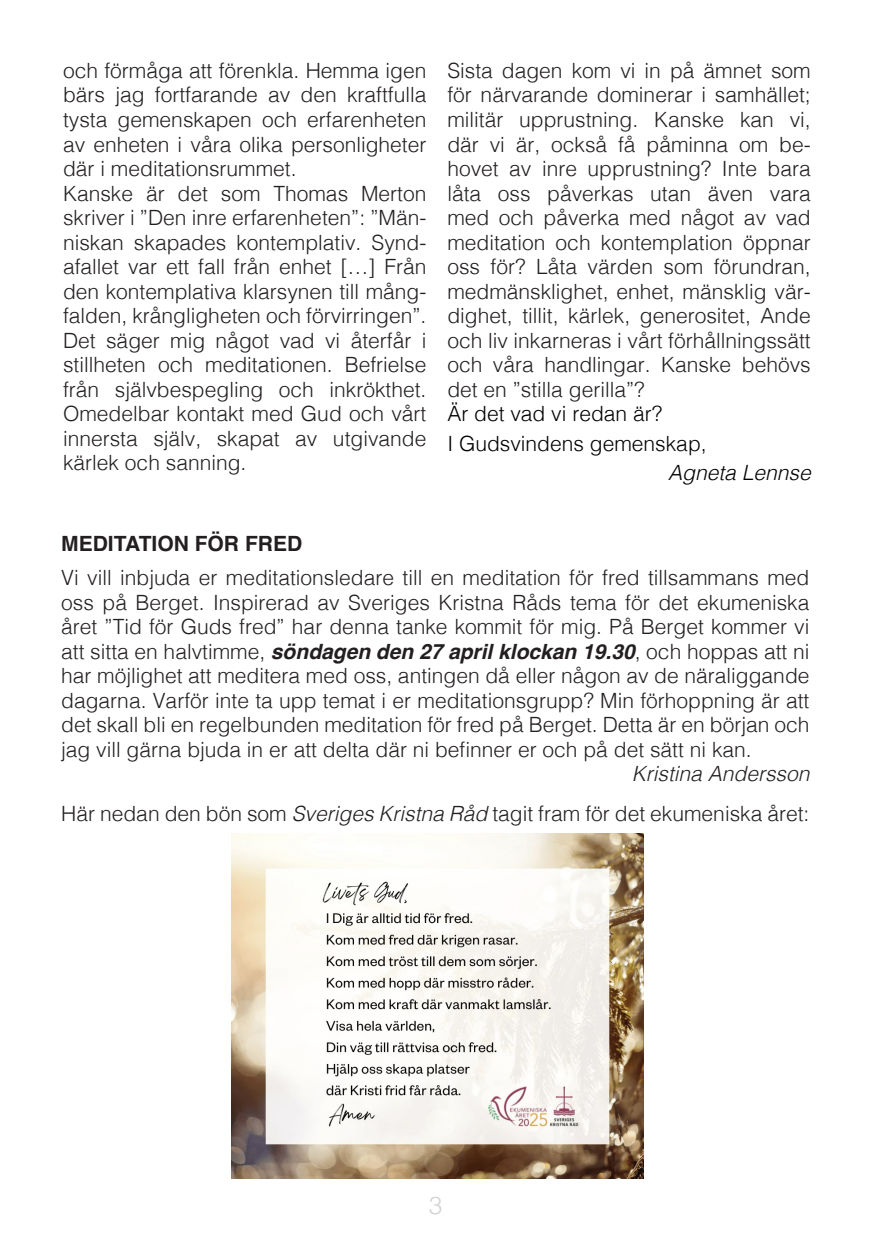
<style>
.page{position:relative;width:874px;height:1241px;background:#fff}
.page>*{position:absolute;margin:0;border:0;box-sizing:border-box;transform-origin:0 0}
.t1{font:300 24.5px "Helvetica";color:#d1d2d4}
.Body{font:300 21px/24.5px "Helvetica";color:#231f20;text-align:justify}
.Normal__Web{font:300 21px "Helvetica";color:#000}
.Body-2{font:700 21px "Helvetica";color:#231f20}
.Body-3{font:italic 300 21px "Helvetica";color:#231f20}
.Normal__Web-2{font:italic 300 21px "Helvetica";color:#000}
.s1{font-weight:700;font-style:italic}
.s2{font-style:italic}
</style>
<div class="page">
<img style="left:231px;top:833px;width:411px;height:345px">
<p class="Body" style="left:63px;top:57px;width:365px">och förmåga att förenkla. Hemma igen bärs jag fortfarande av den kraftfulla tysta gemenskapen och erfarenheten av enheten i våra olika personligheter där i meditationsrummet.</p>
<p class="Body" style="left:63px;top:179px;width:365px">Kanske är det som Thomas Merton skriver i ”Den inre erfarenheten”: ”Män&shy;niskan skapades kontemplativ. Synd&shy;afallet var ett fall från enhet […] Från den kontemplativa klarsynen till mång&shy;falden, krångligheten och förvirringen”.<br>Det säger mig något vad vi återfår i stillheten och meditationen. Befrielse från självbespegling och inkrökthet.<br>Omedelbar kontakt med Gud och vårt innersta själv, skapat av utgivande kärlek och sanning.</p>
<p class="Body" style="left:447px;top:57px;width:365px">Sista dagen kom vi in på ämnet som för närvarande dominerar i samhället; militär upprustning. Kanske kan vi, där vi är, också få påminna om be&shy;hovet av inre upprustning? Inte bara låta oss påverkas utan även vara med och påverka med något av vad meditation och kontemplation öppnar oss för? Låta värden som förundran, medmänsklighet, enhet, mänsklig vär&shy;dighet, tillit, kärlek, generositet, Ande och liv inkarneras i vårt förhållningssätt och våra handlingar. Kanske behövs det en ”stilla gerilla”?</p>
<p class="Normal__Web" style="left:447px;top:396px;width:216px">Är det vad vi redan är?</p>
<p class="Normal__Web" style="left:447px;top:425px;width:261px">I Gudsvindens gemenskap,</p>
<p class="Normal__Web-2" style="left:667px;top:455px;width:144px">Agneta Lennse</p>
<p class="Body-2" style="left:61px;top:530px;width:242px">MEDITATION FÖR FRED</p>
<p class="Body" style="left:61px;top:564px;width:749px">Vi vill inbjuda er meditationsledare till en meditation för fred tillsammans med oss på Berget. Inspirerad av Sveriges Kristna Råds tema för det ekumeniska året ”Tid för Guds fred” har denna tanke kommit för mig. På Berget kommer vi att sitta en halvtimme, <span class="s1">söndagen den 27 april klockan 19.30</span>, och hoppas att ni har möjlighet att meditera med oss, antingen då eller någon av de näraliggande dagarna. Varför inte ta upp temat i er meditationsgrupp? Min förhoppning är att det skall bli en regelbunden meditation för fred på Berget. Detta är en början och jag vill gärna bjuda in er att delta där ni befinner er och på det sätt ni kan.</p>
<p class="Body-3" style="left:631px;top:756px;width:179px">Kristina Andersson</p>
<p class="Body" style="left:61px;top:799px;width:749px">Här nedan den bön som <span class="s2">Sveriges Kristna Råd</span> tagit fram för det ekumeniska året:</p>
<p class="t1" style="left:428px;top:1184px;width:15px">3</p>
</div>
